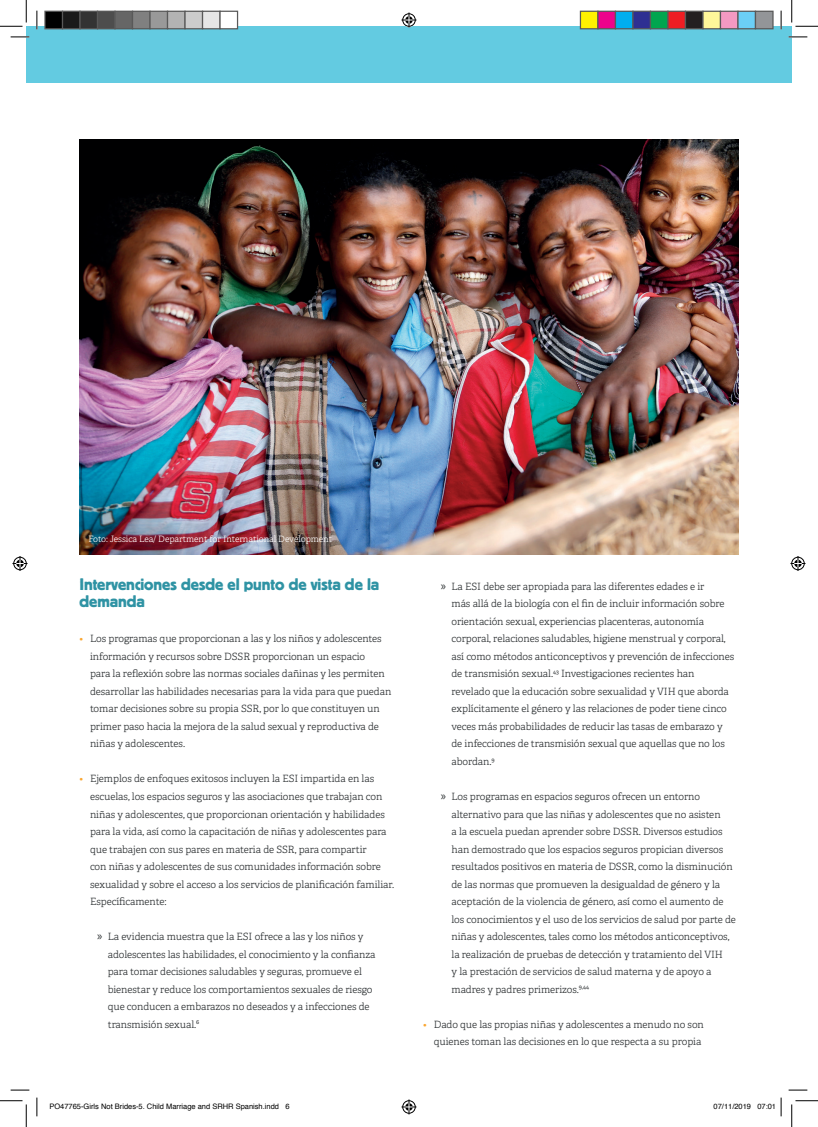
<style>
.page{position:relative;width:818px;height:1127px;background:#fff}
.page>*{position:absolute;margin:0;border:0;box-sizing:border-box;transform-origin:0 0}
.t1{font:17.5px/17.5px "Platz";letter-spacing:-.005em;color:#2f93a4}
.t2{font:300 10px/17.5px "Adelle";letter-spacing:-.005em;color:#2a2e30}
.t3{font:300 8.75px "Adelle";letter-spacing:-.005em;color:#fff}
.t4{font:7.5px "Helvetica";color:#000}
.s1{color:#faa631}
.s2{font-family:"Myriad Pro";font-weight:400;font-size:12.5px}
</style>
<div class="page">
<div style="left:26px;top:26px;width:766px;height:57px;background:#63cbe1"></div>
<img style="left:79px;top:140px;width:659px;height:414px">
<svg style="left:11px;top:36px;width:18px;height:2px"></svg>
<svg style="left:788px;top:36px;width:19px;height:2px"></svg>
<svg style="left:11px;top:1089px;width:18px;height:1px"></svg>
<svg style="left:788px;top:1089px;width:19px;height:1px"></svg>
<svg style="left:36px;top:11px;width:2px;height:18px"></svg>
<svg style="left:36px;top:1097px;width:2px;height:18px"></svg>
<svg style="left:780px;top:11px;width:2px;height:18px"></svg>
<svg style="left:0;top:0;width:27px;height:27px"></svg>
<svg style="left:0;top:1100px;width:27px;height:26px"></svg>
<svg style="left:791px;top:0;width:27px;height:27px"></svg>
<svg style="left:791px;top:1100px;width:27px;height:26px"></svg>
<svg style="left:401px;top:13px;width:15px;height:15px"></svg>
<svg style="left:401px;top:1099px;width:15px;height:15px"></svg>
<svg style="left:13px;top:556px;width:15px;height:15px"></svg>
<svg style="left:790px;top:556px;width:15px;height:15px"></svg>
<div style="left:45px;top:11px;width:18px;height:18px;background:#000"></div>
<div style="left:44px;top:11px;width:19px;height:18px;border:1px solid #595959"></div>
<div style="left:63px;top:11px;width:17px;height:18px;background:#1a1a1a"></div>
<div style="left:62px;top:11px;width:19px;height:18px;border:1px solid #595959"></div>
<div style="left:80px;top:11px;width:18px;height:18px;background:#333"></div>
<div style="left:79px;top:11px;width:19px;height:18px;border:1px solid #595959"></div>
<div style="left:98px;top:11px;width:17px;height:18px;background:#4d4d4d"></div>
<div style="left:97px;top:11px;width:19px;height:18px;border:1px solid #595959"></div>
<div style="left:115px;top:11px;width:18px;height:18px;background:#666"></div>
<div style="left:114px;top:11px;width:19px;height:18px;border:1px solid #595959"></div>
<div style="left:133px;top:11px;width:17px;height:18px;background:#808080"></div>
<div style="left:132px;top:11px;width:19px;height:18px;border:1px solid #595959"></div>
<div style="left:150px;top:11px;width:18px;height:18px;background:#999"></div>
<div style="left:149px;top:11px;width:19px;height:18px;border:1px solid #595959"></div>
<div style="left:168px;top:11px;width:17px;height:18px;background:#b3b3b3"></div>
<div style="left:167px;top:11px;width:19px;height:18px;border:1px solid #595959"></div>
<div style="left:185px;top:11px;width:18px;height:18px;background:#ccc"></div>
<div style="left:184px;top:11px;width:19px;height:18px;border:1px solid #595959"></div>
<div style="left:203px;top:11px;width:17px;height:18px;background:#e6e6e6"></div>
<div style="left:202px;top:11px;width:19px;height:18px;border:1px solid #595959"></div>
<div style="left:220px;top:11px;width:18px;height:18px;background:#fff"></div>
<div style="left:219px;top:11px;width:19px;height:18px;border:1px solid #595959"></div>
<div style="left:580px;top:11px;width:18px;height:18px;background:#fff101"></div>
<div style="left:580px;top:11px;width:18px;height:18px;border:1px solid #595959"></div>
<div style="left:598px;top:11px;width:17px;height:18px;background:#ed028c"></div>
<div style="left:597px;top:11px;width:19px;height:18px;border:1px solid #595959"></div>
<div style="left:615px;top:11px;width:18px;height:18px;background:#00aeef"></div>
<div style="left:615px;top:11px;width:18px;height:18px;border:1px solid #595959"></div>
<div style="left:633px;top:11px;width:17px;height:18px;background:#2e3092"></div>
<div style="left:632px;top:11px;width:19px;height:18px;border:1px solid #595959"></div>
<div style="left:650px;top:11px;width:18px;height:18px;background:#00a54f"></div>
<div style="left:650px;top:11px;width:18px;height:18px;border:1px solid #595959"></div>
<div style="left:668px;top:11px;width:17px;height:18px;background:#ee1d23"></div>
<div style="left:667px;top:11px;width:19px;height:18px;border:1px solid #595959"></div>
<div style="left:685px;top:11px;width:18px;height:18px;background:#231f20"></div>
<div style="left:685px;top:11px;width:18px;height:18px;border:1px solid #595959"></div>
<div style="left:703px;top:11px;width:17px;height:18px;background:#fff79a"></div>
<div style="left:702px;top:11px;width:19px;height:18px;border:1px solid #595959"></div>
<div style="left:720px;top:11px;width:18px;height:18px;background:#f499c2"></div>
<div style="left:720px;top:11px;width:18px;height:18px;border:1px solid #595959"></div>
<div style="left:738px;top:11px;width:17px;height:18px;background:#6bcff6"></div>
<div style="left:737px;top:11px;width:19px;height:18px;border:1px solid #595959"></div>
<div style="left:755px;top:11px;width:18px;height:18px;background:#939598"></div>
<div style="left:755px;top:11px;width:18px;height:18px;border:1px solid #595959"></div>
<svg style="left:780px;top:1097px;width:2px;height:18px"></svg>
<p class="t3" style="left:89px;top:534px;width:245px">Foto: Jessica Lea/ Department for International Development</p>
<h1 class="t1" style="left:79px;top:575px;width:301px">Intervenciones desde el punto de vista de la demanda</h1>
<p class="t2" style="left:90px;top:630px;width:303px;text-indent:-11px"><span class="s1">•</span> Los programas que proporcionan a las y los niños y adolescentes información y recursos sobre DSSR proporcionan un espacio<br>para la reflexión sobre las normas sociales dañinas y les permiten desarrollar las habilidades necesarias para la vida para que puedan tomar decisiones sobre su propia SSR, por lo que constituyen un primer paso hacia la mejora de la salud sexual y reproductiva de niñas y adolescentes.</p>
<p class="t2" style="left:90px;top:770px;width:306px;text-indent:-11px"><span class="s1">•</span> Ejemplos de enfoques exitosos incluyen la ESI impartida en las escuelas, los espacios seguros y las asociaciones que trabajan con niñas y adolescentes, que proporcionan orientación y habilidades para la vida, así como la capacitación de niñas y adolescentes para que trabajen con sus pares en materia de SSR, para compartir<br>con niñas y adolescentes de sus comunidades información sobre sexualidad y sobre el acceso a los servicios de planificación familiar.<br>Específicamente:</p>
<p class="t2" style="left:108px;top:927px;width:269px;text-indent:-11px"><span class="s2">»</span> La evidencia muestra que la ESI ofrece a las y los niños y adolescentes las habilidades, el conocimiento y la confianza para tomar decisiones saludables y seguras, promueve el bienestar y reduce los comportamientos sexuales de riesgo que conducen a embarazos no deseados y a infecciones de transmisión sexual.<sup>6</sup></p>
<p class="t2" style="left:451px;top:577px;width:284px;text-indent:-11px"><span class="s2">»</span> La ESI debe ser apropiada para las diferentes edades e ir<br>más allá de la biología con el fin de incluir información sobre orientación sexual, experiencias placenteras, autonomía corporal, relaciones saludables, higiene menstrual y corporal, así como métodos anticonceptivos y prevención de infecciones de transmisión sexual.<sup>43</sup> Investigaciones recientes han revelado que la educación sobre sexualidad y VIH que aborda explícitamente el género y las relaciones de poder tiene cinco veces más probabilidades de reducir las tasas de embarazo y de infecciones de transmisión sexual que aquellas que no los abordan.<sup>9</sup></p>
<p class="t2" style="left:451px;top:787px;width:286px;text-indent:-11px"><span class="s2">»</span> Los programas en espacios seguros ofrecen un entorno alternativo para que las niñas y adolescentes que no asisten<br>a la escuela puedan aprender sobre DSSR. Diversos estudios han demostrado que los espacios seguros propician diversos resultados positivos en materia de DSSR, como la disminución de las normas que promueven la desigualdad de género y la aceptación de la violencia de género, así como el aumento de los conocimientos y el uso de los servicios de salud por parte de niñas y adolescentes, tales como los métodos anticonceptivos, la realización de pruebas de detección y tratamiento del VIH<br>y la prestación de servicios de salud materna y de apoyo a madres y padres primerizos.<sup>9,44</sup></p>
<p class="t2" style="left:423px;top:1015px;width:282px;text-align:right"><span class="s1">•</span> Dado que las propias niñas y adolescentes a menudo no son quienes toman las decisiones en lo que respecta a su propia</p>
<p class="t4" style="left:49px;top:1100px;width:242px">PO47765-Girls Not Brides-5. Child Marriage and SRHR Spanish.indd 6</p>
<p class="t4" style="left:713px;top:1100px;width:64px">07/11/2019 07:01</p>
</div>
